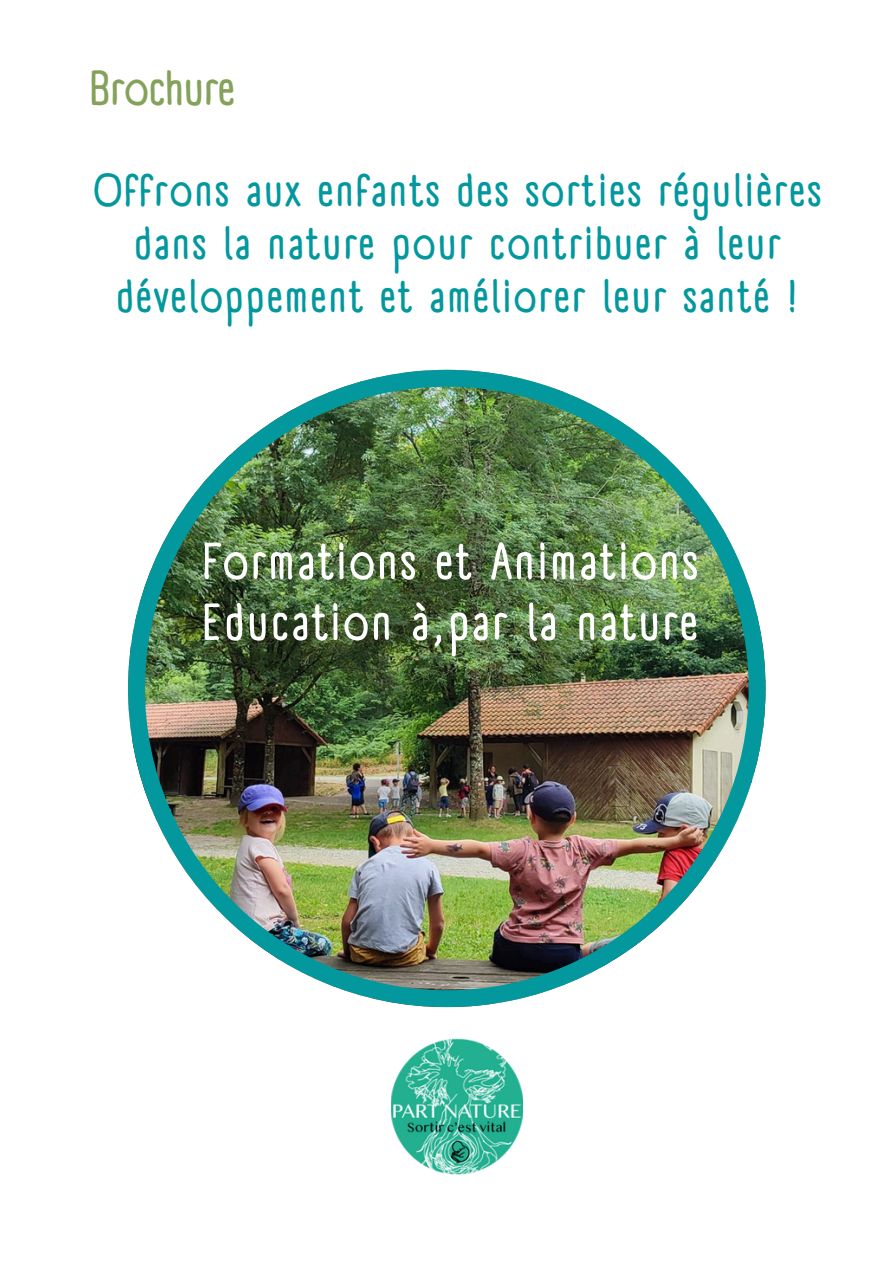
<style>
.page{position:relative;width:894px;height:1264px;background:#fff}
.page>*{position:absolute;margin:0;border:0;box-sizing:border-box;transform-origin:0 0}
.t1{font:700 50.7px/60.8px "A Day Without Sun Text";letter-spacing:.05em;color:#fff}
.t2{font:700 48px "A Day Without Sun Text";color:#84a259}
.t3{font:700 44.85px/52.8px "A Day Without Sun Text";letter-spacing:.05em;color:#03989e;text-align:center}
</style>
<div class="page">
<img style="left:128px;top:370px;width:637px;height:636px">
<img style="left:392px;top:1038px;width:130px;height:136px">
<img style="left:554px;top:623px;width:67px;height:65px">
<svg style="left:516px;top:658px;width:30px;height:26px"></svg>
<p class="t2" style="left:89px;top:59px;width:147px">Brochure</p>
<p class="t3" style="left:93px;top:164px;width:729px">Offrons aux enfants des sorties régulières dans la nature pour contribuer à leur développement et améliorer leur santé !</p>
<p class="t1" style="left:202px;top:531px;width:497px">Formations et Animations<br>Education à,par la nature</p>
</div>
